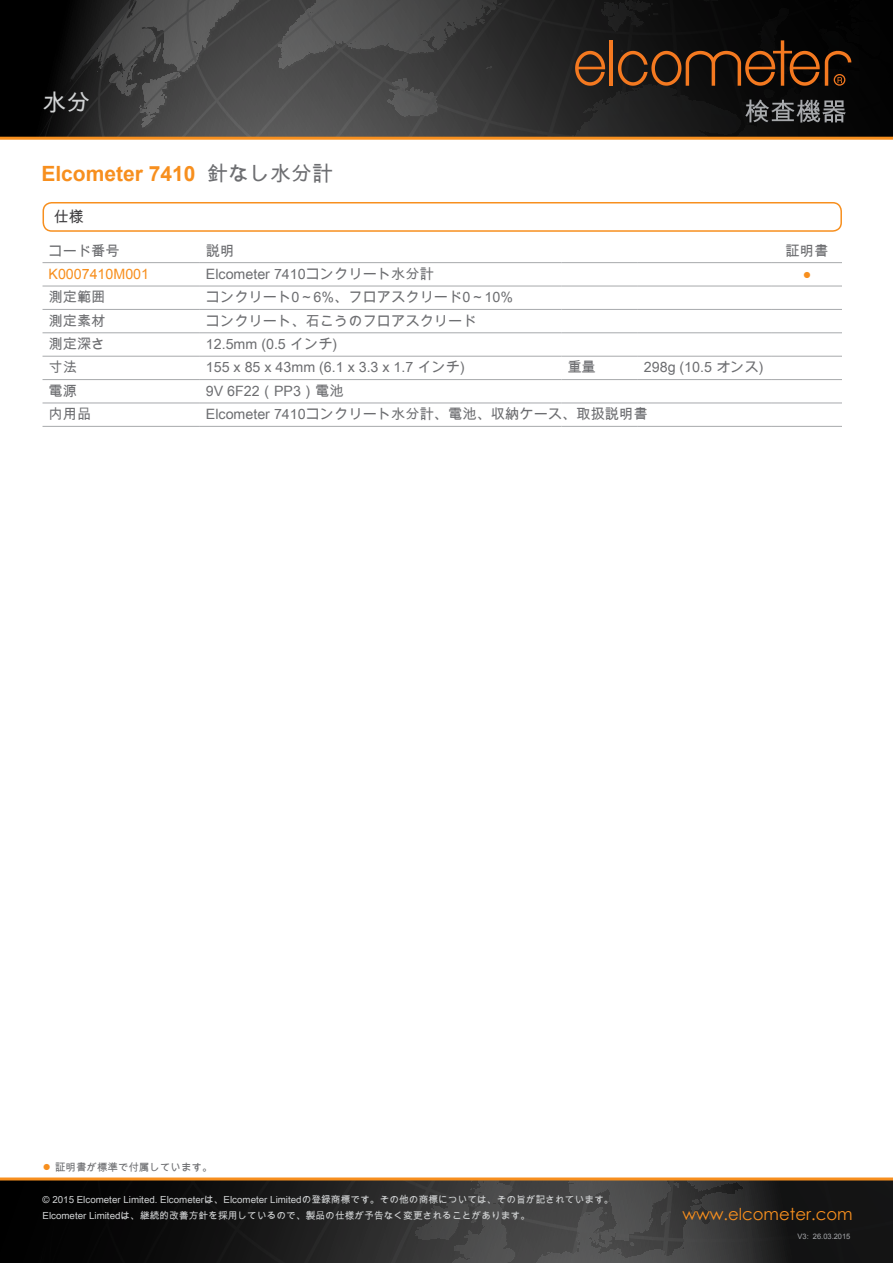
<style>
.page{position:relative;width:893px;height:1263px;background:#fff}
.page>*{position:absolute;margin:0;border:0;box-sizing:border-box;transform-origin:0 0}
.t1{font:24px "Arial Unicode MS";color:#d1d3d4}
.t2{font:700 21px "Arial";color:#f78f1e}
.t3{font:16.5px "Century Gothic";color:#f78f1e}
.t4{font:15px "Arial Unicode MS";color:#414042}
.t5{font:14.25px "Arial Unicode MS";color:#6d6e71}
.t6{font:14.25px "Arial";color:#f78f1e}
.t7{font:10.5px "Arial Unicode MS";color:#6d6e71}
.t8{font:9.75px/15.9px "Arial Unicode MS";color:#d1d3d4}
.t9{font:7.5px "Arial";color:#a7a9ac}
.s1{font-family:"Arial Unicode MS";font-weight:400;color:#6d6e71}
.s2{font-family:"Arial";font-size:14.25px;color:#f78f1e}
</style>
<div class="page">
<div style="left:0;top:0;width:893px;height:138px;background:#000"></div>
<svg style="left:34px;top:0;width:859px;height:137px;background:#363636"></svg>
<hr style="left:609px;top:40px;width:4px;height:46px;background:#f47920">
<svg style="left:575px;top:51px;width:30px;height:35px"></svg>
<svg style="left:618px;top:0;width:275px;height:86px"></svg>
<svg style="left:745px;top:99px;width:101px;height:24px"></svg>
<hr style="left:0;top:137px;width:893px;height:3px;background:#f78f1e">
<svg style="left:0;top:1180px;width:893px;height:83px;background:#272626"></svg>
<hr style="left:0;top:1177px;width:893px;height:3px;background:#f78f1e">
<div style="left:43px;top:202px;width:799px;height:30px;border:2px solid #f78f1e;border-radius:9px"></div>
<hr style="left:43px;top:286px;width:157px;height:1px;background:#a7a9ac">
<hr style="left:200px;top:286px;width:361px;height:1px;background:#a7a9ac">
<hr style="left:561px;top:286px;width:77px;height:1px;background:#a7a9ac">
<hr style="left:638px;top:286px;width:134px;height:1px;background:#a7a9ac">
<hr style="left:772px;top:286px;width:70px;height:1px;background:#a7a9ac">
<hr style="left:43px;top:309px;width:157px;height:1px;background:#a7a9ac">
<hr style="left:200px;top:309px;width:361px;height:1px;background:#a7a9ac">
<hr style="left:561px;top:309px;width:77px;height:1px;background:#a7a9ac">
<hr style="left:638px;top:309px;width:134px;height:1px;background:#a7a9ac">
<hr style="left:772px;top:309px;width:70px;height:1px;background:#a7a9ac">
<hr style="left:43px;top:333px;width:157px;height:1px;background:#a7a9ac">
<hr style="left:200px;top:333px;width:361px;height:1px;background:#a7a9ac">
<hr style="left:561px;top:333px;width:77px;height:1px;background:#a7a9ac">
<hr style="left:638px;top:333px;width:134px;height:1px;background:#a7a9ac">
<hr style="left:772px;top:333px;width:70px;height:1px;background:#a7a9ac">
<hr style="left:43px;top:356px;width:157px;height:1px;background:#a7a9ac">
<hr style="left:200px;top:356px;width:361px;height:1px;background:#a7a9ac">
<hr style="left:561px;top:356px;width:77px;height:1px;background:#a7a9ac">
<hr style="left:638px;top:356px;width:134px;height:1px;background:#a7a9ac">
<hr style="left:772px;top:356px;width:70px;height:1px;background:#a7a9ac">
<hr style="left:43px;top:379px;width:157px;height:1px;background:#a7a9ac">
<hr style="left:200px;top:379px;width:361px;height:1px;background:#a7a9ac">
<hr style="left:561px;top:379px;width:77px;height:1px;background:#a7a9ac">
<hr style="left:638px;top:379px;width:134px;height:1px;background:#a7a9ac">
<hr style="left:772px;top:379px;width:70px;height:1px;background:#a7a9ac">
<hr style="left:43px;top:403px;width:157px;height:1px;background:#a7a9ac">
<hr style="left:200px;top:403px;width:361px;height:1px;background:#a7a9ac">
<hr style="left:561px;top:403px;width:77px;height:1px;background:#a7a9ac">
<hr style="left:638px;top:403px;width:134px;height:1px;background:#a7a9ac">
<hr style="left:772px;top:403px;width:70px;height:1px;background:#a7a9ac">
<hr style="left:43px;top:426px;width:157px;height:1px;background:#a7a9ac">
<hr style="left:200px;top:426px;width:361px;height:1px;background:#a7a9ac">
<hr style="left:561px;top:426px;width:77px;height:1px;background:#a7a9ac">
<hr style="left:638px;top:426px;width:134px;height:1px;background:#a7a9ac">
<hr style="left:772px;top:426px;width:70px;height:1px;background:#a7a9ac">
<hr style="left:43px;top:262px;width:157px;height:1px;background:#a7a9ac">
<hr style="left:200px;top:262px;width:361px;height:1px;background:#a7a9ac">
<hr style="left:561px;top:262px;width:77px;height:1px;background:#a7a9ac">
<hr style="left:638px;top:262px;width:134px;height:1px;background:#a7a9ac">
<hr style="left:772px;top:262px;width:70px;height:1px;background:#a7a9ac">
<h1 class="t1" style="left:43px;top:85px;width:49px">水分</h1>
<h2 class="t2" style="left:41px;top:159px;width:293px">Elcometer 7410 <span class="s1">針なし水分計</span></h2>
<p class="t4" style="left:54px;top:206px;width:31px">仕様</p>
<p class="t5" style="left:49px;top:241px;width:73px">コード番号</p>
<p class="t5" style="left:206px;top:241px;width:30px">説明</p>
<p class="t5" style="left:786px;top:241px;width:44px">証明書</p>
<p class="t6" style="left:49px;top:265px;width:102px">K0007410M001</p>
<p class="t5" style="left:206px;top:263px;width:230px">Elcometer 7410コンクリート水分計</p>
<p class="t6" style="left:803px;top:265px;width:10px">●</p>
<p class="t5" style="left:49px;top:287px;width:58px">測定範囲</p>
<p class="t5" style="left:206px;top:287px;width:309px">コンクリート0～6%、フロアスクリード0～10%</p>
<p class="t5" style="left:49px;top:310px;width:58px">測定素材</p>
<p class="t5" style="left:206px;top:310px;width:272px">コンクリート、石こうのフロアスクリード</p>
<p class="t5" style="left:49px;top:334px;width:58px">測定深さ</p>
<p class="t5" style="left:206px;top:334px;width:133px">12.5mm (0.5 インチ)</p>
<p class="t5" style="left:49px;top:357px;width:30px">寸法</p>
<p class="t5" style="left:206px;top:357px;width:260px">155 x 85 x 43mm (6.1 x 3.3 x 1.7 インチ)</p>
<p class="t5" style="left:567px;top:357px;width:30px">重量</p>
<p class="t5" style="left:644px;top:357px;width:121px">298g (10.5 オンス)</p>
<p class="t5" style="left:49px;top:380px;width:30px">電源</p>
<p class="t5" style="left:206px;top:380px;width:139px">9V 6F22（PP3）電池</p>
<p class="t5" style="left:49px;top:404px;width:44px">内用品</p>
<p class="t5" style="left:206px;top:404px;width:443px">Elcometer 7410コンクリート水分計、電池、収納ケース、取扱説明書</p>
<p class="t7" style="left:43px;top:1160px;width:172px"><span class="s2">●</span> 証明書が標準で付属しています。</p>
<p class="t8" style="left:43px;top:1192px;width:573px">© 2015 Elcometer Limited. Elcometerは、Elcometer Limitedの登録商標です。その他の商標については、その旨が記されています。<br>Elcometer Limitedは、継続的改善方針を採用しているので、製品の仕様が予告なく変更されることがあります。</p>
<p class="t3" style="left:682px;top:1202px;width:172px">www.elcometer.com</p>
<p class="t9" style="left:797px;top:1231px;width:54px">V3: 26.03.2015</p>
</div>
